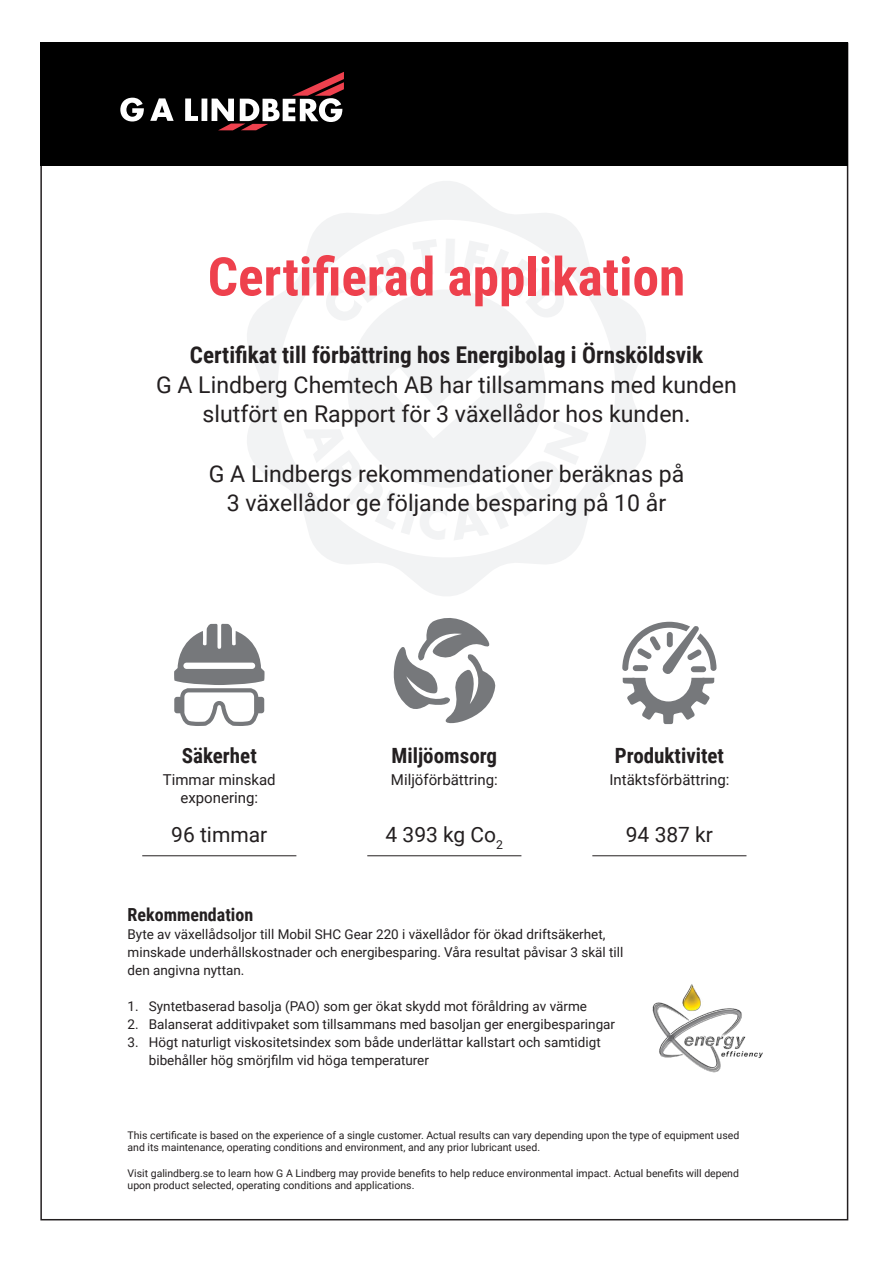
<style>
.page{position:relative;width:893px;height:1263px;background:#fff}
.page>*{position:absolute;margin:0;border:0;box-sizing:border-box;transform-origin:0 0}
.t1{font:700 53.25px "Roboto Condensed";color:#ee414d}
.t2{font:23.1px/29.7px "Roboto";color:#231f20;text-align:center}
.t3{font:700 23.1px "Roboto Condensed";color:#231f20}
.t4{font:700 21px "Roboto Condensed";color:#231f20}
.t5{font:21px "Roboto";color:#231f20}
.t6{font:700 18px "Roboto Condensed";color:#231f20}
.t7{font:15px/18px "Roboto";color:#231f20;text-align:center}
.t8{font:13.5px/18px "Roboto";color:#231f20}
.t9{font:10.5px/12.6px "Roboto";color:#231f20}
</style>
<div class="page">
<svg style="left:247px;top:181px;width:399px;height:415px"></svg>
<div style="left:278px;top:220px;width:337px;height:337px;background:#fff;border-radius:50%"></div>
<div style="left:347px;top:289px;width:199px;height:199px;background:#f2f3f4;border-radius:50%"></div>
<svg style="left:622px;top:622px;width:94px;height:102px"></svg>
<svg style="left:393px;top:618px;width:103px;height:106px"></svg>
<svg style="left:174px;top:624px;width:91px;height:102px"></svg>
<div style="left:174px;top:697px;width:9px;height:16px;background:#76787b;border-radius:3px"></div>
<div style="left:256px;top:697px;width:8px;height:16px;background:#76787b;border-radius:3px"></div>
<hr style="left:142px;top:855px;width:154px;height:1px;background:#231f20">
<hr style="left:367px;top:855px;width:154px;height:1px;background:#231f20">
<hr style="left:592px;top:855px;width:154px;height:1px;background:#231f20">
<img style="left:652px;top:984px;width:111px;height:89px">
<div style="left:40px;top:43px;width:808px;height:123px;background:#000"></div>
<svg style="left:120px;top:98px;width:24px;height:24px"></svg>
<svg style="left:150px;top:98px;width:24px;height:23px"></svg>
<svg style="left:185px;top:98px;width:13px;height:23px"></svg>
<div style="left:201px;top:99px;width:6px;height:22px;background:#fff"></div>
<svg style="left:212px;top:72px;width:132px;height:58px"></svg>
<svg style="left:319px;top:239px;width:136px;height:87px"></svg>
<svg style="left:463px;top:240px;width:108px;height:85px"></svg>
<svg style="left:303px;top:355px;width:265px;height:186px"></svg>
<p class="t1" style="left:208px;top:239px;width:479px">Certifierad applikation</p>
<p class="t3" style="left:190px;top:338px;width:515px">Certifikat till förbättring hos Energibolag i Örnsköldsvik</p>
<p class="t2" style="left:156px;top:369px;width:582px">G A Lindberg Chemtech AB har tillsammans med kunden slutfört en Rapport för 3 växellådor hos kunden.</p>
<p class="t2" style="left:209px;top:458px;width:477px">G A Lindbergs rekommendationer beräknas på<br>3 växellådor ge följande besparing på 10 år</p>
<p class="t4" style="left:182px;top:741px;width:76px">Säkerhet</p>
<p class="t7" style="left:163px;top:770px;width:114px">Timmar minskad exponering:</p>
<p class="t5" style="left:171px;top:819px;width:98px">96 timmar</p>
<p class="t5" style="left:386px;top:819px;width:119px">4 393 kg Co<sub>2</sub></p>
<p class="t5" style="left:626px;top:819px;width:89px">94 387 kr</p>
<p class="t4" style="left:392px;top:741px;width:107px">Miljöomsorg</p>
<p class="t7" style="left:391px;top:770px;width:108px">Miljöförbättring:</p>
<p class="t4" style="left:615px;top:741px;width:111px">Produktivitet</p>
<p class="t7" style="left:609px;top:770px;width:121px">Intäktsförbättring:</p>
<p class="t6" style="left:128px;top:901px;width:127px">Rekommendation</p>
<p class="t8" style="left:128px;top:924px;width:497px">Byte av växellådsoljor till Mobil SHC Gear 220 i växellådor för ökad driftsäkerhet, minskade underhållskostnader och energibesparing. Våra resultat påvisar 3 skäl till den angivna nyttan.</p>
<p class="t8" style="left:128px;top:996px;width:461px">1. Syntetbaserad basolja (PAO) som ger ökat skydd mot föråldring av värme</p>
<p class="t8" style="left:128px;top:1014px;width:489px">2. Balanserat additivpaket som tillsammans med basoljan ger energibesparingar</p>
<p class="t8" style="left:149px;top:1032px;width:453px;text-indent:-21px">3. Högt naturligt viskositetsindex som både underlättar kallstart och samtidigt bibehåller hög smörjfilm vid höga temperaturer</p>
<p class="t9" style="left:128px;top:1128px;width:613px">This certificate is based on the experience of a single customer. Actual results can vary depending upon the type of equipment used and its maintenance, operating conditions and environment, and any prior lubricant used.</p>
<p class="t9" style="left:128px;top:1166px;width:613px">Visit galindberg.se to learn how G A Lindberg may provide benefits to help reduce environmental impact. Actual benefits will depend upon product selected, operating conditions and applications.</p>
</div>
